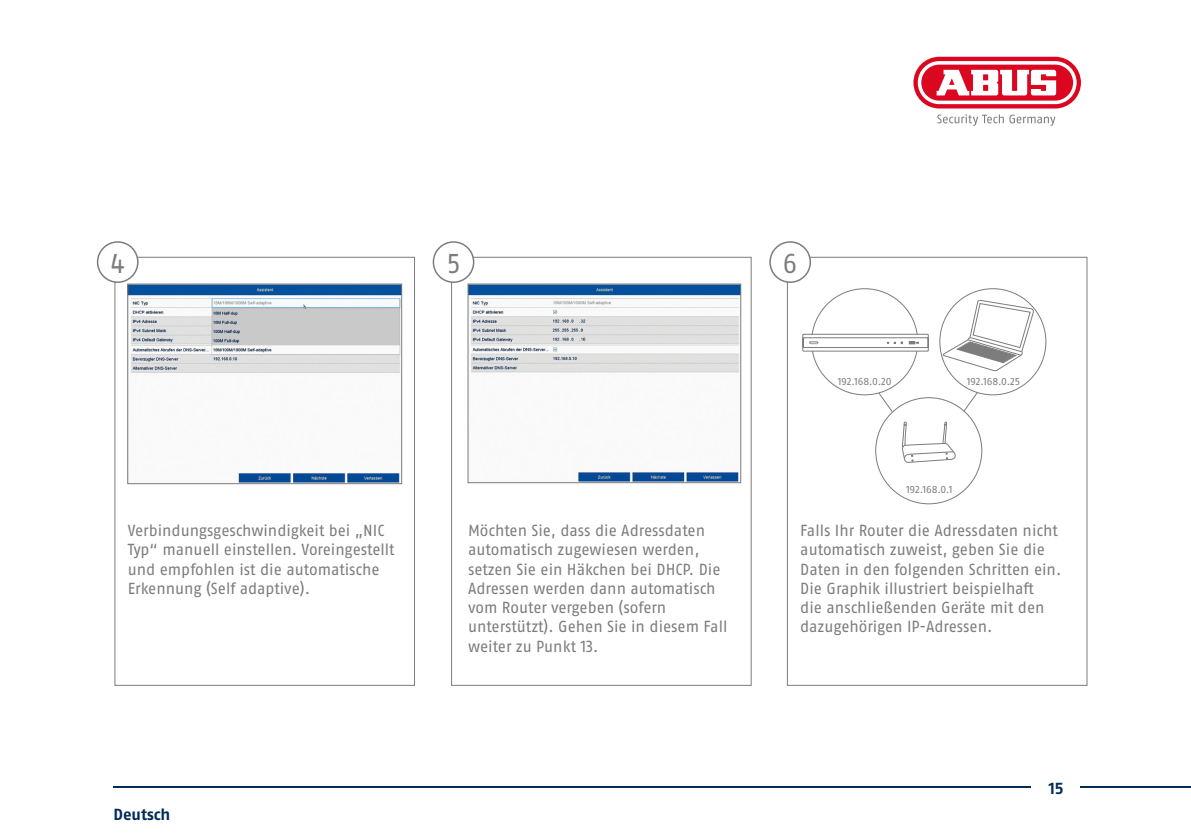
<style>
.page{position:relative;width:1191px;height:840px;background:#fff}
.page>*{position:absolute;margin:0;border:0;box-sizing:border-box;transform-origin:0 0}
.t1{font:27.2px "ABUS Fago Pro";color:#7c7c7c;scale:.94 1}
.t2{font:16px/19.2px "ABUS Fago Pro";letter-spacing:-.005em;color:#7c7c7c}
.t3{font:700 16px "ABUS Fago Pro";letter-spacing:-.005em;color:#002c59}
.t4{font:10px "ABUS Fago Pro";letter-spacing:-.015em;color:#7c7c7c}
</style>
<div class="page">
<hr style="left:113px;top:785px;width:917px;height:2px;background:#002c59">
<hr style="left:1081px;top:785px;width:110px;height:2px;background:#002c59">
<svg style="left:913px;top:57px;width:168px;height:51px"></svg>
<svg style="left:917px;top:61px;width:159px;height:43px"></svg>
<svg style="left:937px;top:114px;width:118px;height:12px"></svg>
<div style="left:451px;top:256px;width:300px;height:429px;border:1px solid #7c7c7c"></div>
<div style="left:433px;top:242px;width:40px;height:40px;background:#fff;border-radius:50%"></div>
<div style="left:433px;top:241px;width:41px;height:42px;border:1px solid #7c7c7c;border-radius:50%"></div>
<img style="left:470px;top:285px;width:269px;height:195px">
<div style="left:468px;top:283px;width:273px;height:199px;border:1px solid #7c7c7c"></div>
<div style="left:787px;top:256px;width:300px;height:429px;border:1px solid #7c7c7c"></div>
<div style="left:770px;top:242px;width:40px;height:40px;background:#fff;border-radius:50%"></div>
<div style="left:769px;top:241px;width:42px;height:42px;border:1px solid #7c7c7c;border-radius:50%"></div>
<svg style="left:901px;top:421px;width:54px;height:41px"></svg>
<svg style="left:942px;top:299px;width:92px;height:72px"></svg>
<svg style="left:877px;top:391px;width:16px;height:22px"></svg>
<svg style="left:962px;top:391px;width:16px;height:21px"></svg>
<div style="left:114px;top:256px;width:301px;height:429px;border:1px solid #7c7c7c"></div>
<div style="left:98px;top:242px;width:40px;height:40px;background:#fff;border-radius:50%"></div>
<div style="left:97px;top:241px;width:42px;height:42px;border:1px solid #7c7c7c;border-radius:50%"></div>
<img style="left:129px;top:285px;width:271px;height:196px">
<div style="left:127px;top:283px;width:275px;height:200px;border:1px solid #7c7c7c"></div>
<svg style="left:802px;top:333px;width:126px;height:18px"></svg>
<h1 class="t1" style="left:111px;top:247px;width:16px">4</h1>
<h1 class="t1" style="left:447px;top:247px;width:16px">5</h1>
<p class="t2" style="left:128px;top:520px;width:268px">Verbindungsgeschwindigkeit bei „NIC Typ“ manuell einstellen. Voreingestellt und empfohlen ist die automatische Erkennung (Self adaptive).</p>
<p class="t3" style="left:113px;top:804px;width:59px">Deutsch</p>
<p class="t2" style="left:468px;top:520px;width:261px">Möchten Sie, dass die Adressdaten automatisch zugewiesen werden, setzen Sie ein Häkchen bei DHCP. Die<br>Adressen werden dann automatisch vom Router vergeben (sofern unterstützt). Gehen Sie in diesem Fall weiter zu Punkt 13.</p>
<h1 class="t1" style="left:783px;top:247px;width:17px">6</h1>
<p class="t4" style="left:837px;top:375px;width:55px">192.168.0.20</p>
<p class="t4" style="left:966px;top:375px;width:55px">192.168.0.25</p>
<p class="t4" style="left:906px;top:483px;width:48px">192.168.0.1</p>
<p class="t2" style="left:800px;top:520px;width:262px">Falls Ihr Router die Adressdaten nicht automatisch zuweist, geben Sie die Daten in den folgenden Schritten ein.<br>Die Graphik illustriert beispielhaft<br>die anschließenden Geräte mit den dazugehörigen IP-Adressen.</p>
<p class="t3" style="left:1048px;top:778px;width:16px">15</p>
</div>
